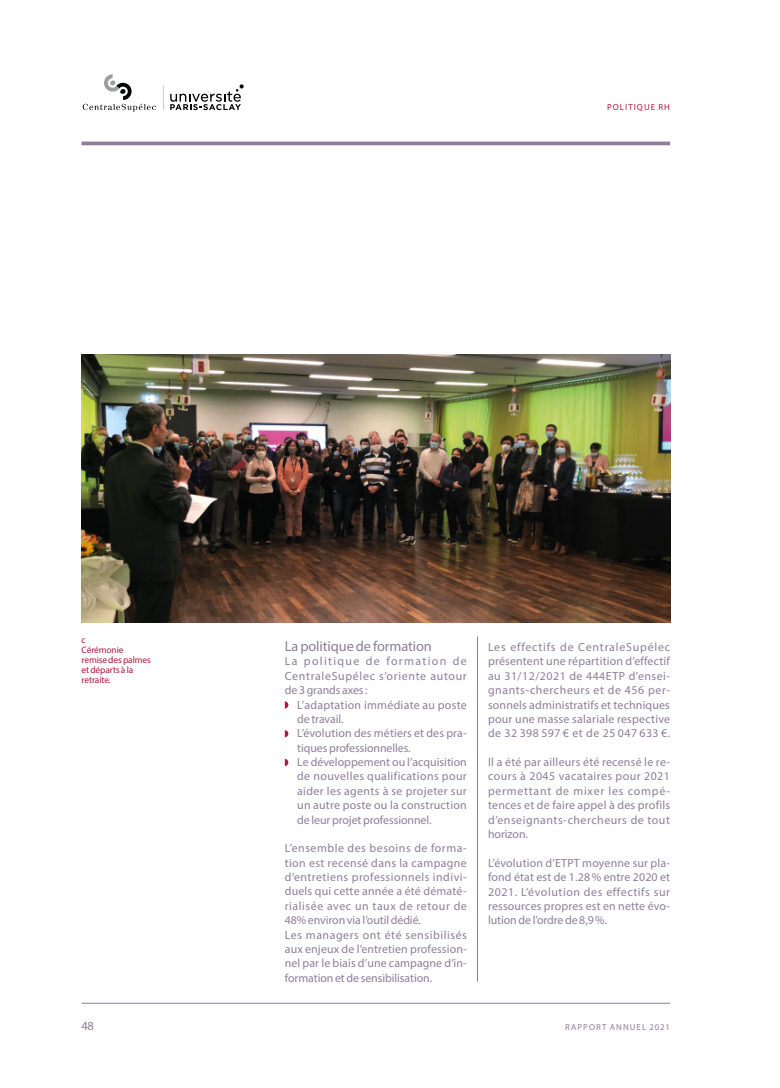
<style>
.page{position:relative;width:780px;height:1088px;background:#fff}
.page>*{position:absolute;margin:0;border:0;box-sizing:border-box;transform-origin:0 0}
.t1{font:14.38px "Myriad Pro";letter-spacing:-.005em;color:#8f7d9b}
.t2{font:12.5px "Myriad Pro";color:#8f7d9b}
.t3{font:11.88px/14.4px "Myriad Pro";letter-spacing:.02em;color:#8f7d9b;text-align:justify}
.t4{font:9.38px/10px "Myriad Pro";letter-spacing:-.01em;color:#b1173d}
.t5{font:8.75px "Myriad Pro";letter-spacing:.125em;color:#8f7d9b}
.t6{font:8.75px "Myriad Pro";letter-spacing:.125em;color:#b1173d}
</style>
<div class="page">
<hr style="left:81px;top:1003px;width:589px;height:1px;background:#8f7d9b">
<svg style="left:83px;top:74px;width:73px;height:38px"></svg>
<svg style="left:170px;top:84px;width:74px;height:26px"></svg>
<svg style="left:163px;top:87px;width:1px;height:24px"></svg>
<hr style="left:81px;top:142px;width:589px;height:3px;background:#8f7d9b">
<svg style="left:285px;top:701px;width:3px;height:7px"></svg>
<svg style="left:285px;top:730px;width:3px;height:7px"></svg>
<svg style="left:285px;top:759px;width:3px;height:7px"></svg>
<hr style="left:477px;top:636px;width:1px;height:345px;background:#8f7d9b">
<img style="left:81px;top:354px;width:589px;height:268px">
<p class="t6" style="left:607px;top:102px;width:64px">POLITIQUE RH</p>
<p class="t4" style="left:81px;top:635px;width:71px">c<br>Cérémonie remise des palmes et départs à la retraite.</p>
<p class="t1" style="left:285px;top:637px;width:149px">La politique de formation</p>
<p class="t3" style="left:285px;top:654px;width:183px">La politique de formation de CentraleSupélec s’oriente autour de 3 grands axes :</p>
<p class="t3" style="left:297px;top:697px;width:171px;text-align:left">L’adaptation immédiate au poste de travail.<br>L’évolution des métiers et des pra&shy;tiques professionnelles.<br>Le développement ou l’acquisition de nouvelles qualifications pour aider les agents à se projeter sur un autre poste ou la construction de leur projet professionnel.</p>
<p class="t3" style="left:285px;top:841px;width:183px;text-align:left">L’ensemble des besoins de forma&shy;tion est recensé dans la campagne d’entretiens professionnels indivi&shy;duels qui cette année a été dématé&shy;rialisée avec un taux de retour de 48% environ via l’outil dédié.<br>Les managers ont été sensibilisés aux enjeux de l’entretien profession&shy;nel par le biais d’une campagne d’in&shy;formation et de sensibilisation.</p>
<p class="t3" style="left:488px;top:640px;width:183px">Les effectifs de CentraleSupélec présentent une répartition d’effectif au 31/12/2021 de 444ETP d’ensei&shy;gnants-chercheurs et de 456 per&shy;sonnels administratifs et techniques pour une masse salariale respective de 32 398 597 € et de 25 047 633 €.</p>
<p class="t3" style="left:488px;top:755px;width:183px">Il a été par ailleurs été recensé le re&shy;cours à 2045 vacataires pour 2021 permettant de mixer les compé&shy;tences et de faire appel à des profils d’enseignants-chercheurs de tout horizon.</p>
<p class="t3" style="left:488px;top:855px;width:183px">L’évolution d’ETPT moyenne sur pla&shy;fond état est de 1.28% entre 2020 et 2021. L’évolution des effectifs sur ressources propres est en nette évo&shy;lution de l’ordre de 8,9%.</p>
<p class="t2" style="left:81px;top:1017px;width:14px">48</p>
<p class="t5" style="left:565px;top:1021px;width:106px">RAPPORT ANNUEL 2021</p>
</div>
